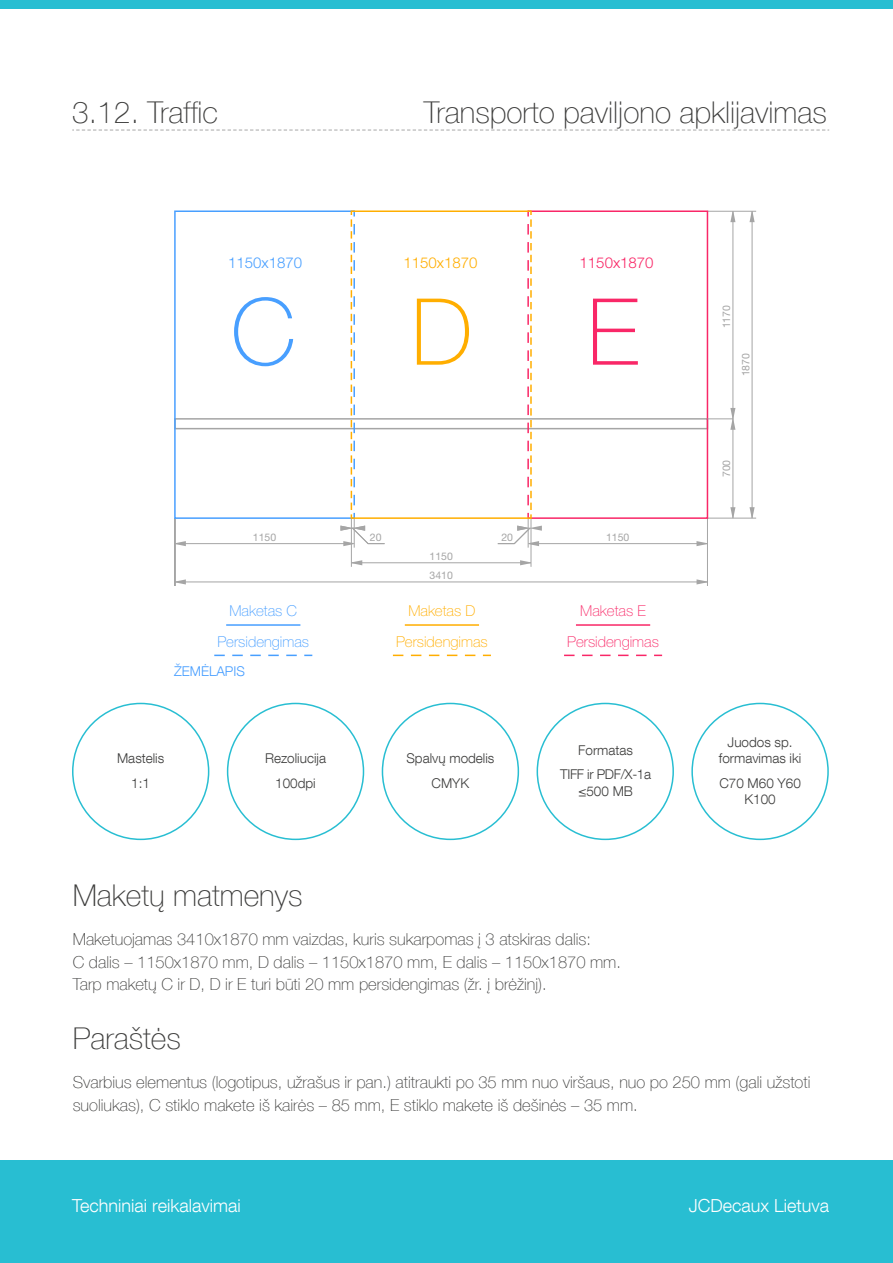
<style>
.page{position:relative;width:893px;height:1263px;background:#fff}
.page>*{position:absolute;margin:0;border:0;box-sizing:border-box;transform-origin:0 0}
.t1{font:100 92.55px "Helvetica Neue LT Pro";color:#489fff}
.text_heading{font:100 30px "Helvetica Neue LT Com";color:#3c3c3b}
.t2{font:300 18px "Helvetica Neue LT Com";color:#fff}
.text_11pt{font:100 16.5px/22.5px "Helvetica Neue LT Com";color:#3c3c3b}
.t3{font:100 15px "Helvetica Neue LT Pro";color:#489fff}
.t4{font:100 15px "Helvetica Neue LT Pro";color:#ffae00}
.t5{font:100 15px "Helvetica Neue LT Pro";color:#f92767}
.t6{font:300 15px "Helvetica Neue LT Pro";color:#489fff}
.t7{font:300 15px "Helvetica Neue LT Pro";color:#ffae00}
.t8{font:300 15px "Helvetica Neue LT Pro";color:#f92767}
.Bubble_text{font:300 13.5px/16.2px "Helvetica Neue LT Com";color:#3c3c3b;text-align:center}
.Bubble_text-2{font:300 13.5px/16.2px "Helvetica Neue LT Com";letter-spacing:-.025em;color:#3c3c3b;text-align:center}
.Bubble_text-3{font:300 13.5px "Helvetica Neue LT Com";color:#479eff}
.t9{font:10.5px "Helvetica Neue LT Pro";color:#a5a5a5}
.s1{color:#ffae00}
.s2{color:#f92767}
</style>
<div class="page">
<div style="left:0;top:0;width:893px;height:9px;background:#28bed2"></div>
<div style="left:0;top:1161px;width:893px;height:102px;background:#28bed2"></div>
<svg style="left:72px;top:129px;width:757px;height:2px"></svg>
<hr style="left:354px;top:518px;width:1px;height:30px;background:#a5a5a5">
<hr style="left:351px;top:518px;width:1px;height:49px;background:#a5a5a5">
<hr style="left:175px;top:543px;width:176px;height:1px;background:#a5a5a5">
<hr style="left:175px;top:518px;width:1px;height:68px;background:#a5a5a5">
<hr style="left:707px;top:518px;width:1px;height:68px;background:#a5a5a5">
<hr style="left:175px;top:581px;width:532px;height:1px;background:#a5a5a5">
<svg style="left:176px;top:541px;width:10px;height:5px"></svg>
<svg style="left:696px;top:579px;width:11px;height:5px"></svg>
<hr style="left:528px;top:518px;width:1px;height:30px;background:#a5a5a5">
<hr style="left:531px;top:518px;width:1px;height:49px;background:#a5a5a5">
<hr style="left:531px;top:543px;width:176px;height:1px;background:#a5a5a5">
<svg style="left:696px;top:541px;width:11px;height:5px"></svg>
<hr style="left:351px;top:562px;width:180px;height:1px;background:#a5a5a5">
<svg style="left:352px;top:560px;width:10px;height:5px"></svg>
<svg style="left:520px;top:560px;width:11px;height:5px"></svg>
<svg style="left:176px;top:579px;width:10px;height:5px"></svg>
<hr style="left:707px;top:518px;width:49px;height:1px;background:#a5a5a5">
<hr style="left:707px;top:211px;width:49px;height:1px;background:#a5a5a5">
<div style="left:174px;top:418px;width:534px;height:11px;border:2px solid #a5a5a5"></div>
<hr style="left:226px;top:624px;width:74px;height:2px;background:#489fff">
<svg style="left:215px;top:655px;width:97px;height:1px"></svg>
<hr style="left:405px;top:624px;width:74px;height:2px;background:#ffae00">
<svg style="left:394px;top:655px;width:96px;height:1px"></svg>
<hr style="left:576px;top:624px;width:74px;height:2px;background:#f92767">
<svg style="left:565px;top:655px;width:96px;height:1px"></svg>
<div style="left:174px;top:210px;width:181px;height:309px;border:2px solid #489fff"></div>
<div style="left:527px;top:210px;width:181px;height:309px;border:2px solid #f92767"></div>
<hr style="left:352px;top:210px;width:179px;height:2px;background:#ffae00">
<hr style="left:351px;top:517px;width:180px;height:2px;background:#ffae00">
<svg style="left:527px;top:211px;width:5px;height:307px"></svg>
<svg style="left:351px;top:211px;width:4px;height:307px"></svg>
<hr style="left:732px;top:211px;width:1px;height:307px;background:#a5a5a5">
<svg style="left:730px;top:507px;width:5px;height:11px"></svg>
<svg style="left:730px;top:211px;width:5px;height:11px"></svg>
<hr style="left:752px;top:211px;width:1px;height:307px;background:#a5a5a5">
<svg style="left:749px;top:211px;width:6px;height:11px"></svg>
<svg style="left:749px;top:507px;width:6px;height:11px"></svg>
<svg style="left:707px;top:408px;width:28px;height:22px"></svg>
<svg style="left:340px;top:526px;width:45px;height:20px"></svg>
<svg style="left:497px;top:526px;width:45px;height:20px"></svg>
<p class="text_heading" style="left:72px;top:95px;width:147px">3.12. Traffic</p>
<p class="text_heading" style="left:424px;top:95px;width:405px">Transporto paviljono apklijavimas</p>
<p class="t6" style="left:228px;top:254px;width:75px">1150x1870</p>
<p class="t7" style="left:404px;top:254px;width:75px">1150x1870</p>
<p class="t8" style="left:580px;top:254px;width:75px">1150x1870</p>
<p class="t1" style="left:231px;top:279px;width:410px">C<span class="s1">D</span><span class="s2">E</span></p>
<p class="t9" style="left:253px;top:531px;width:25px">1150</p>
<p class="t3" style="left:229px;top:602px;width:69px">Maketas C</p>
<p class="t3" style="left:217px;top:633px;width:93px">Persidengimas</p>
<p class="Bubble_text-3" style="left:174px;top:663px;width:72px">ŽEMĖLAPIS</p>
<p class="Bubble_text" style="left:117px;top:750px;width:49px">Mastelis</p>
<p class="Bubble_text" style="left:131px;top:774px;width:20px">1:1</p>
<p class="Bubble_text" style="left:265px;top:750px;width:63px">Rezoliucija</p>
<p class="Bubble_text" style="left:275px;top:774px;width:42px">100dpi</p>
<p class="t9" style="left:370px;top:531px;width:13px">20</p>
<p class="t9" style="left:501px;top:531px;width:13px">20</p>
<p class="t9" style="left:429px;top:550px;width:25px">1150</p>
<p class="t9" style="left:429px;top:569px;width:25px">3410</p>
<p class="t4" style="left:408px;top:602px;width:69px">Maketas D</p>
<p class="t4" style="left:396px;top:633px;width:93px">Persidengimas</p>
<p class="Bubble_text" style="left:406px;top:750px;width:90px">Spalvų modelis</p>
<p class="Bubble_text" style="left:432px;top:775px;width:39px">CMYK</p>
<p class="t9" style="left:606px;top:531px;width:25px">1150</p>
<p class="t5" style="left:580px;top:602px;width:67px">Maketas E</p>
<p class="t5" style="left:567px;top:633px;width:93px">Persidengimas</p>
<p class="Bubble_text" style="left:578px;top:741px;width:56px">Formatas</p>
<p class="Bubble_text-2" style="left:560px;top:766px;width:92px">TIFF ir PDF/X-1a ≤500 MB</p>
<p class="t9" style="left:720px;top:328px;width:25px;rotate:-90deg">1170</p>
<p class="t9" style="left:739px;top:376px;width:25px;rotate:-90deg">1870</p>
<p class="t9" style="left:720px;top:477px;width:19px;rotate:-90deg">700</p>
<p class="Bubble_text" style="left:719px;top:733px;width:84px">Juodos sp. formavimas iki</p>
<p class="Bubble_text" style="left:719px;top:774px;width:83px">C70 M60 Y60<br>K100</p>
<p class="text_heading" style="left:73px;top:877px;width:231px">Maketų matmenys</p>
<p class="text_11pt" style="left:73px;top:928px;width:550px">Maketuojamas 3410x1870 mm vaizdas, kuris sukarpomas į 3 atskiras dalis:<br>C dalis – 1150x1870 mm, D dalis – 1150x1870 mm, E dalis – 1150x1870 mm.<br>Tarp maketų C ir D, D ir E turi būti 20 mm persidengimas (žr. į brėžinį).</p>
<p class="text_heading" style="left:73px;top:1020px;width:110px">Paraštės</p>
<p class="text_11pt" style="left:73px;top:1071px;width:739px">Svarbius elementus (logotipus, užrašus ir pan.) atitraukti po 35 mm nuo viršaus, nuo po 250 mm (gali užstoti suoliukas), C stiklo makete iš kairės – 85 mm, E stiklo makete iš dešinės – 35 mm.</p>
<p class="t2" style="left:72px;top:1195px;width:170px">Techniniai reikalavimai</p>
<p class="t2" style="left:689px;top:1195px;width:142px">JCDecaux Lietuva</p>
</div>
